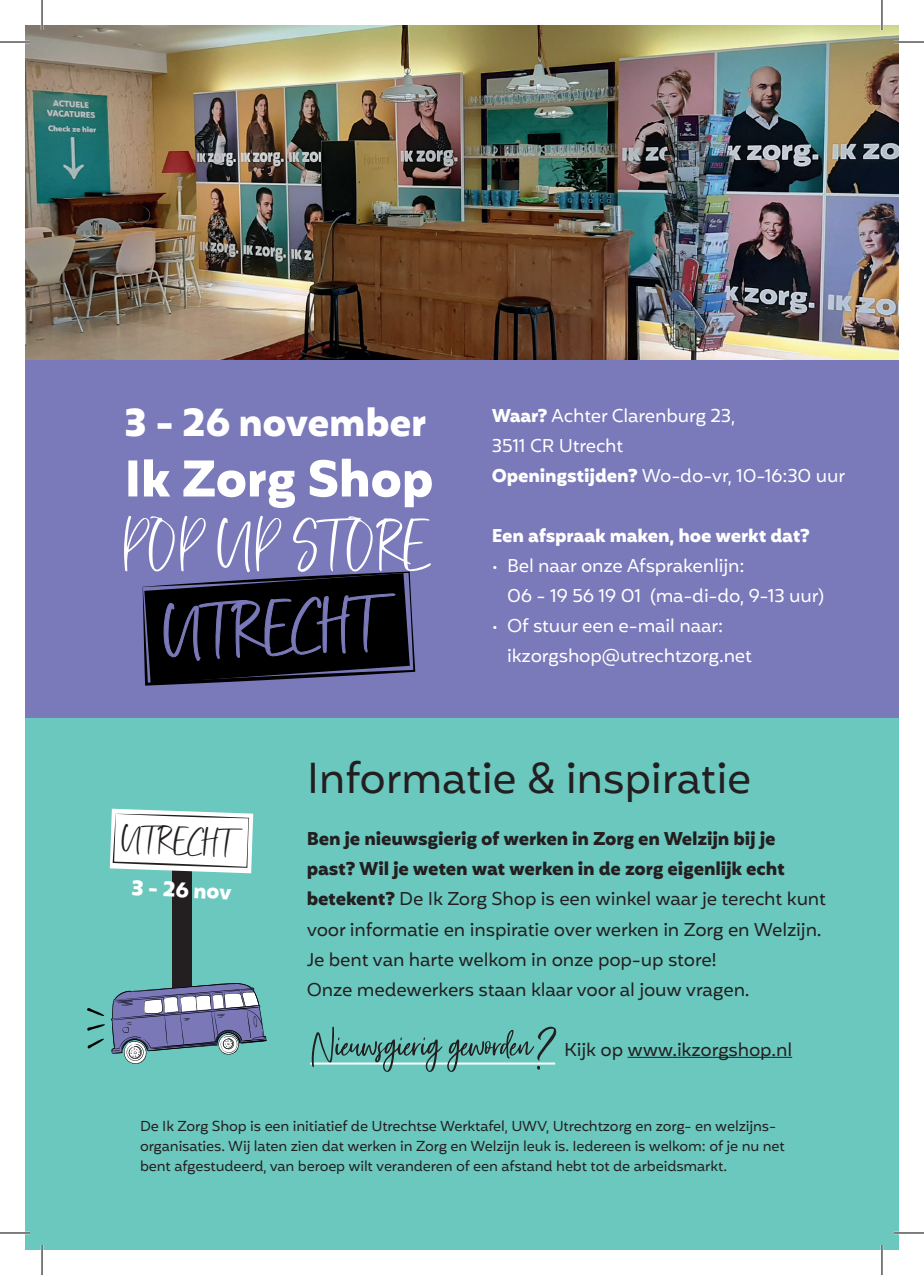
<style>
.page{position:relative;width:924px;height:1275px;background:#fff}
.page>*{position:absolute;margin:0;border:0;box-sizing:border-box;transform-origin:0 0}
.t1{font:66px "Friday Vibes";letter-spacing:.01em;color:#fff}
.t2{font:700 50px "Mohr";letter-spacing:-.01em;color:#fff}
.t3{font:42px "Mohr";letter-spacing:-.01em;color:#231f20}
.t4{font:700 38px "Mohr";letter-spacing:-.01em;color:#fff}
.t5{font:36.4px "Friday Vibes";color:#231f20}
.t6{font:700 20.8px "Mohr";color:#fff}
.t7{font:18px/30px "Mohr";letter-spacing:-.01em;color:#231f20}
.t8{font:18px/30px "Mohr";letter-spacing:-.01em;color:#fff}
.t9{font:700 18px "Mohr";letter-spacing:-.01em;color:#fff}
.t10{font:14px/20px "Mohr";letter-spacing:-.01em;color:#231f20}
.s1{font-weight:700}
</style>
<div class="page">
<div style="left:25px;top:691px;width:873px;height:559px;background:#6bc8be"></div>
<img style="left:25px;top:25px;width:873px;height:334px">
<div style="left:25px;top:359px;width:873px;height:358px;background:#7a79b9"></div>
<hr style="left:310px;top:1062px;width:245px;height:2px;background:#fff">
<hr style="left:627px;top:1057px;width:164px;height:1px;background:#231f20">
<div style="left:172px;top:825px;width:19px;height:212px;background:#231f20"></div>
<svg style="left:110px;top:808px;width:143px;height:65px;background:#e7eeee"></svg>
<svg style="left:311px;top:1026px;width:245px;height:46px"></svg>
<svg style="left:111px;top:981px;width:156px;height:83px"></svg>
<svg style="left:87px;top:1008px;width:17px;height:8px"></svg>
<svg style="left:87px;top:1024px;width:18px;height:7px"></svg>
<svg style="left:87px;top:1038px;width:17px;height:11px"></svg>
<svg style="left:143px;top:571px;width:272px;height:114px"></svg>
<hr style="left:0;top:41px;width:30px;height:2px;background:#fff">
<hr style="left:893px;top:41px;width:30px;height:2px;background:#fff">
<hr style="left:0;top:1231px;width:30px;height:3px;background:#fff">
<hr style="left:893px;top:1231px;width:30px;height:3px;background:#fff">
<hr style="left:41px;top:0;width:2px;height:30px;background:#fff">
<hr style="left:41px;top:1245px;width:2px;height:30px;background:#fff">
<hr style="left:880px;top:0;width:2px;height:30px;background:#fff">
<hr style="left:880px;top:1245px;width:2px;height:30px;background:#fff">
<hr style="left:0;top:42px;width:30px;height:1px;background:#000">
<hr style="left:893px;top:42px;width:30px;height:1px;background:#000">
<hr style="left:0;top:1232px;width:30px;height:1px;background:#000">
<hr style="left:893px;top:1232px;width:30px;height:1px;background:#000">
<hr style="left:42px;top:0;width:1px;height:30px;background:#000">
<hr style="left:42px;top:1245px;width:1px;height:30px;background:#000">
<hr style="left:881px;top:0;width:1px;height:30px;background:#000">
<hr style="left:881px;top:1245px;width:1px;height:30px;background:#000">
<h3 class="t4" style="left:124px;top:401px;width:303px">3 - 26 november</h3>
<h2 class="t2" style="left:124px;top:450px;width:311px">Ik Zorg Shop</h2>
<h1 class="t1" style="left:123px;top:502px;width:306px">POP UP STORE</h1>
<p class="t8" style="left:491px;top:401px;width:355px"><span class="s1">Waar?</span> Achter Clarenburg 23,<br>3511 CR Utrecht<br><span class="s1">Openingstijden?</span> Wo-do-vr, 10-16:30 uur</p>
<p class="t9" style="left:491px;top:525px;width:319px">Een afspraak maken, hoe werkt dat?</p>
<p class="t8" style="left:507px;top:551px;width:318px;text-indent:-15px">• Bel naar onze Afsprakenlijn:<br>06 - 19 56 19 01 (ma-di-do, 9-13 uur)</p>
<p class="t8" style="left:507px;top:611px;width:246px;text-indent:-15px">• Of stuur een e-mail naar: ikzorgshop@utrechtzorg.net</p>
<h3 class="t5" style="left:122px;top:815px;width:113px;rotate:2deg">UTRECHT</h3>
<p class="t6" style="left:132px;top:875px;width:102px;rotate:3deg">3 - 26 nov</p>
<h3 class="t3" style="left:306px;top:754px;width:446px">Informatie &amp; inspiratie</h3>
<p class="t7" style="left:306px;top:824px;width:520px"><span class="s1">Ben je nieuwsgierig of werken in Zorg en Welzijn bij je past? Wil je weten wat werken in de zorg eigenlijk echt betekent?</span> De Ik Zorg Shop is een winkel waar je terecht kunt voor informatie en inspiratie over werken in Zorg en Welzijn.<br>Je bent van harte welkom in onze pop-up store!<br>Onze medewerkers staan klaar voor al jouw vragen.</p>
<p class="t7" style="left:564px;top:1034px;width:229px">Kijk op www.ikzorgshop.nl</p>
<p class="t10" style="left:140px;top:1115px;width:646px">De Ik Zorg Shop is een initiatief de Utrechtse Werktafel, UWV, Utrechtzorg en zorg- en welzijns&shy;organisaties. Wij laten zien dat werken in Zorg en Welzijn leuk is. Iedereen is welkom: of je nu net bent afgestudeerd, van beroep wilt veranderen of een afstand hebt tot de arbeidsmarkt.</p>
</div>
